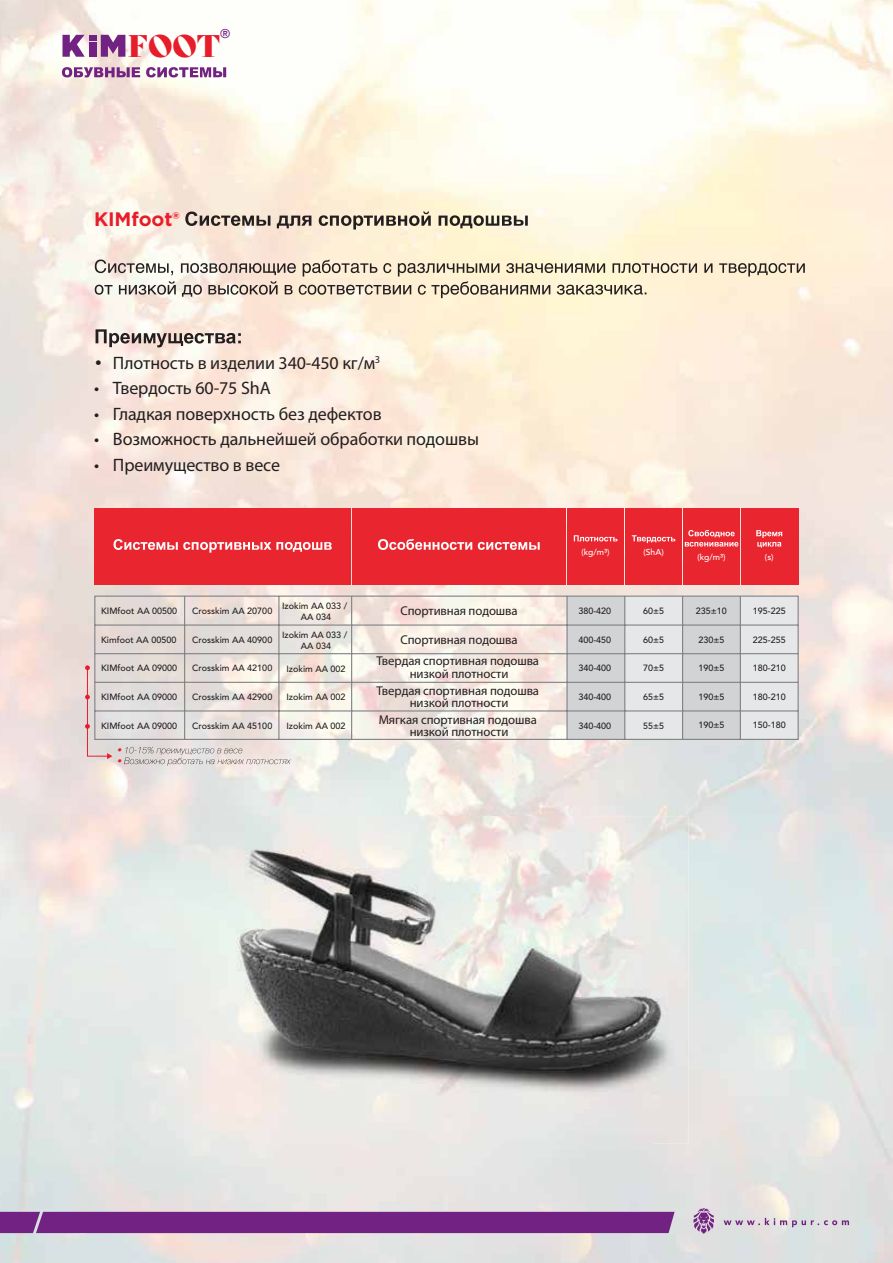
<style>
.page{position:relative;width:893px;height:1263px;background:#fff}
.page>*{position:absolute;margin:0;border:0;box-sizing:border-box;transform-origin:0 0}
.t1{font:30.45px "Bely Display";color:#e81d2c}
.t2{font:700 19.5px "Gotham";letter-spacing:-.005em;color:#e81d2c}
.t3{font:18px "Myriad Pro";letter-spacing:-.005em;color:#231f20}
.t4{font:12.75px/16.8px "Myriad Pro";letter-spacing:-.01em;color:#231f20;text-align:center}
.t5{font:500 12.75px "Avenir";color:#722282}
.t6{font:500 9px/10.8px "Avenir";color:#231f20;text-align:center}
.t7{font:italic 300 9px/10.8px "Avenir";color:#e81d2c}
.t8{font:500 8.55px "Avenir";color:#fff}
.s1{font-family:"Gotham"}
</style>
<div class="page">
<img style="left:0;top:0;width:893px;height:845px">
<svg style="left:185px;top:211px;width:343px;height:19px;background:#beb3a2"></svg>
<svg style="left:95px;top:260px;width:710px;height:38px;background:#d6cbb7"></svg>
<svg style="left:96px;top:329px;width:145px;height:18px;background:#b4a8a1"></svg>
<svg style="left:94px;top:595px;width:705px;height:145px;background:#e2dcd9"></svg>
<div style="left:94px;top:508px;width:257px;height:76px;background:#e92630"></div>
<div style="left:352px;top:508px;width:213px;height:76px;background:#e92630"></div>
<div style="left:625px;top:508px;width:57px;height:76px;background:#e92630"></div>
<div style="left:683px;top:508px;width:57px;height:76px;background:#e92630"></div>
<div style="left:567px;top:508px;width:57px;height:76px;background:#e92630"></div>
<div style="left:741px;top:508px;width:57px;height:76px;background:#e92630"></div>
<svg style="left:114px;top:539px;width:218px;height:14px"></svg>
<svg style="left:378px;top:539px;width:162px;height:11px"></svg>
<svg style="left:574px;top:535px;width:43px;height:6px"></svg>
<svg style="left:632px;top:535px;width:43px;height:8px"></svg>
<svg style="left:685px;top:530px;width:53px;height:17px"></svg>
<svg style="left:756px;top:530px;width:26px;height:18px"></svg>
<svg style="left:124px;top:747px;width:167px;height:19px;background:#d9d1ce"></svg>
<svg style="left:85px;top:665px;width:27px;height:94px;background:#dcc9c9"></svg>
<img style="left:212px;top:817px;width:476px;height:326px">
<svg style="left:724px;top:1218px;width:125px;height:9px"></svg>
<div style="left:0;top:1212px;width:675px;height:21px;background:#722282"></div>
<svg style="left:693px;top:1208px;width:21px;height:26px"></svg>
<svg style="left:62px;top:67px;width:78px;height:10px"></svg>
<svg style="left:146px;top:67px;width:80px;height:10px"></svg>
<svg style="left:62px;top:35px;width:23px;height:22px"></svg>
<div style="left:89px;top:42px;width:7px;height:15px;background:#722282"></div>
<div style="left:89px;top:35px;width:7px;height:6px;background:#722282"></div>
<svg style="left:101px;top:35px;width:24px;height:22px"></svg>
<h3 class="t5" style="left:220px;top:22px;width:12px">®</h3>
<h1 class="t1" style="left:128px;top:21px;width:94px">FOOT</h1>
<h2 class="t2" style="left:94px;top:206px;width:87px">KIMfoot®</h2>
<h3 class="t3" style="left:94px;top:352px;width:288px"><span class="s1">•</span> Плотность в изделии 340-450 кг/м<sup>3</sup></h3>
<h3 class="t3" style="left:94px;top:377px;width:178px">• Твердость 60-75 ShA</h3>
<h3 class="t3" style="left:94px;top:403px;width:289px">• Гладкая поверхность без дефектов</h3>
<h3 class="t3" style="left:94px;top:428px;width:386px">• Возможность дальнейшей обработки подошвы</h3>
<h3 class="t3" style="left:94px;top:454px;width:188px">• Преимущество в весе</h3>
<p class="t6" style="left:101px;top:605px;width:78px">KIMfoot AA 00500</p>
<p class="t6" style="left:101px;top:633px;width:77px">Kimfoot AA 00500</p>
<p class="t6" style="left:101px;top:662px;width:78px">KIMfoot AA 09000</p>
<p class="t6" style="left:101px;top:691px;width:78px">KIMfoot AA 09000</p>
<p class="t6" style="left:101px;top:719px;width:78px">KIMfoot AA 09000</p>
<p class="t7" style="left:117px;top:745px;width:6px">• •</p>
<p class="t6" style="left:192px;top:605px;width:82px">Crosskim AA 20700</p>
<p class="t6" style="left:192px;top:633px;width:82px">Crosskim AA 40900</p>
<p class="t6" style="left:192px;top:662px;width:82px">Crosskim AA 42100</p>
<p class="t6" style="left:192px;top:691px;width:82px">Crosskim AA 42900</p>
<p class="t6" style="left:192px;top:719px;width:82px">Crosskim AA 45100</p>
<p class="t6" style="left:282px;top:600px;width:67px">Izokim AA 033 /<br>AA 034</p>
<p class="t6" style="left:282px;top:629px;width:67px">Izokim AA 033 /<br>AA 034</p>
<p class="t6" style="left:286px;top:663px;width:61px">Izokim AA 002</p>
<p class="t6" style="left:286px;top:691px;width:61px">Izokim AA 002</p>
<p class="t6" style="left:286px;top:719px;width:61px">Izokim AA 002</p>
<h3 class="t4" style="left:400px;top:602px;width:119px">Спортивная подошва</h3>
<h3 class="t4" style="left:377px;top:628px;width:164px;line-height:21.6px">Спортивная подошва<br>Твердая спортивная подошва</h3>
<h3 class="t4" style="left:377px;top:665px;width:164px">низкой плотности<br>Твердая спортивная подошва</h3>
<h3 class="t4" style="left:379px;top:694px;width:160px">низкой плотности<br>Мягкая спортивная подошва</h3>
<h3 class="t4" style="left:410px;top:723px;width:100px">низкой плотности</h3>
<p class="t8" style="left:581px;top:544px;width:30px">(kg/m³)</p>
<p class="t8" style="left:643px;top:544px;width:22px">(ShA)</p>
<p class="t6" style="left:578px;top:605px;width:34px">380-420</p>
<p class="t6" style="left:578px;top:633px;width:34px">400-450</p>
<p class="t6" style="left:578px;top:662px;width:34px">340-400</p>
<p class="t6" style="left:578px;top:691px;width:34px">340-400</p>
<p class="t6" style="left:578px;top:719px;width:34px">340-400</p>
<p class="t6" style="left:643px;top:605px;width:23px">60±5</p>
<p class="t6" style="left:643px;top:633px;width:23px">60±5</p>
<p class="t6" style="left:643px;top:662px;width:23px">70±5</p>
<p class="t6" style="left:643px;top:691px;width:23px">65±5</p>
<p class="t6" style="left:643px;top:719px;width:23px">55±5</p>
<p class="t8" style="left:697px;top:550px;width:30px">(kg/m³)</p>
<p class="t8" style="left:765px;top:550px;width:10px">(s)</p>
<p class="t6" style="left:696px;top:605px;width:33px">235±10</p>
<p class="t6" style="left:698px;top:633px;width:28px">230±5</p>
<p class="t6" style="left:698px;top:662px;width:28px">190±5</p>
<p class="t6" style="left:698px;top:691px;width:28px">190±5</p>
<p class="t6" style="left:698px;top:719px;width:28px">190±5</p>
<p class="t6" style="left:753px;top:605px;width:34px">195-225</p>
<p class="t6" style="left:753px;top:633px;width:34px">225-255</p>
<p class="t6" style="left:753px;top:662px;width:34px">180-210</p>
<p class="t6" style="left:753px;top:691px;width:34px">180-210</p>
<p class="t6" style="left:753px;top:719px;width:34px">150-180</p>
</div>
